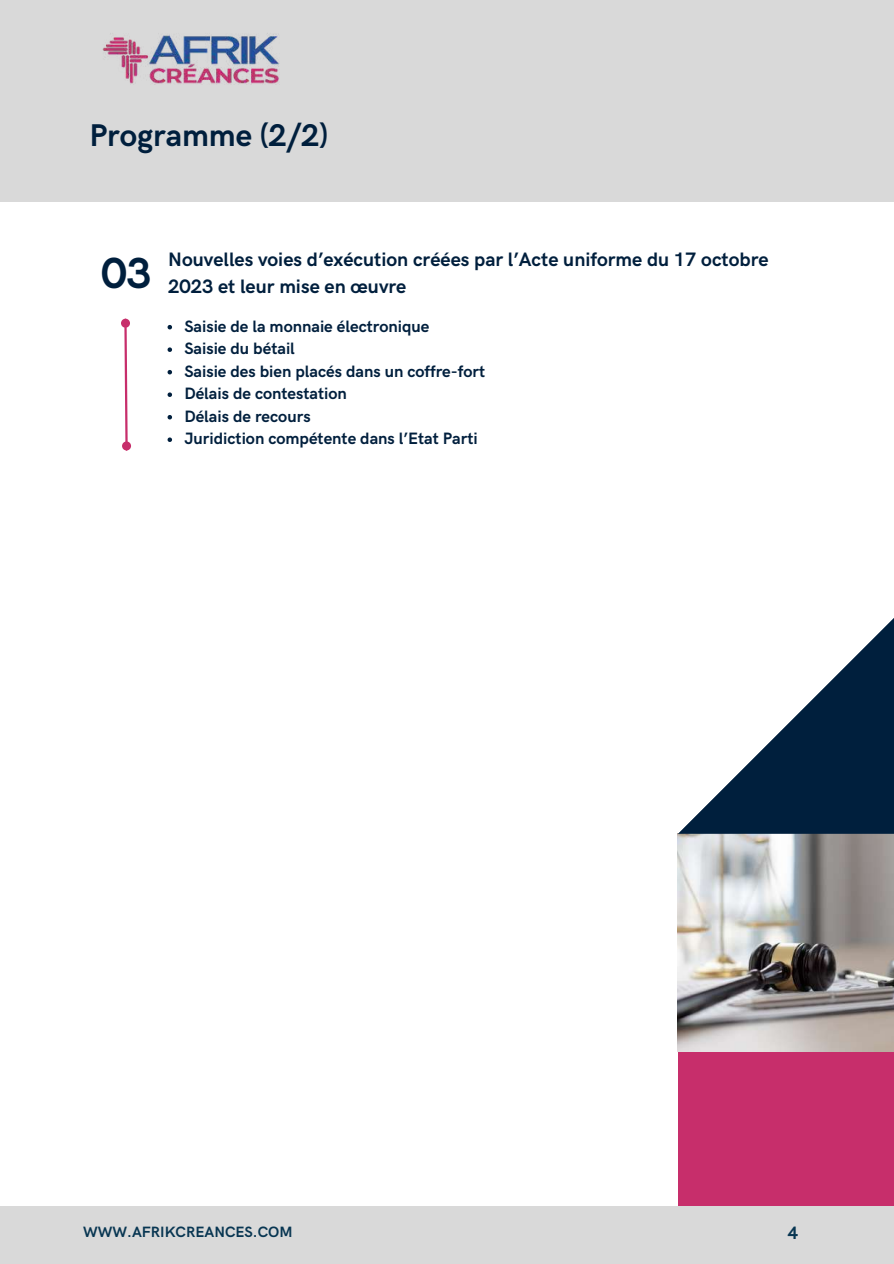
<style>
.page{position:relative;width:894px;height:1264px;background:#fff}
.page>*{position:absolute;margin:0;border:0;box-sizing:border-box;transform-origin:0 0}
.t1{font:700 43.5px "HK Grotesk";color:#001f3d}
.t2{font:700 31.5px "HK Grotesk";color:#001f3d}
.t3{font:700 19.5px/27px "HK Grotesk";color:#001f3d}
.t4{font:700 18px "HK Grotesk";color:#083652}
.t5{font:700 16.5px/22.5px "HK Grotesk";color:#001f3d}
.t6{font:700 15px "HK Grotesk";color:#083652}
</style>
<div class="page">
<div style="left:0;top:0;width:893px;height:202px;background:#d9d9d9"></div>
<div style="left:677px;top:1050px;width:216px;height:213px;background:#c72e6b"></div>
<img style="left:677px;top:942px;width:216px;height:109px">
<svg style="left:677px;top:619px;width:216px;height:323px"></svg>
<svg style="left:124px;top:328px;width:4px;height:113px"></svg>
<div style="left:122px;top:320px;width:7px;height:6px;background:#c72e6b;border-radius:50%"></div>
<div style="left:121px;top:319px;width:9px;height:9px;border:2px solid #c72e6b;border-radius:50%"></div>
<div style="left:123px;top:442px;width:7px;height:7px;background:#c72e6b;border-radius:50%"></div>
<div style="left:122px;top:441px;width:9px;height:9px;border:2px solid #c72e6b;border-radius:50%"></div>
<div style="left:0;top:1205px;width:893px;height:58px;background:#d9d9d9"></div>
<img style="left:102px;top:33px;width:178px;height:51px">
<svg style="left:167px;top:325px;width:5px;height:4px"></svg>
<svg style="left:167px;top:347px;width:5px;height:5px"></svg>
<svg style="left:167px;top:370px;width:5px;height:4px"></svg>
<svg style="left:167px;top:392px;width:5px;height:5px"></svg>
<svg style="left:167px;top:415px;width:5px;height:4px"></svg>
<svg style="left:167px;top:437px;width:5px;height:5px"></svg>
<h2 class="t2" style="left:89px;top:117px;width:240px">Programme (2/2)</h2>
<h1 class="t1" style="left:101px;top:248px;width:52px">03</h1>
<p class="t3" style="left:168px;top:247px;width:601px">Nouvelles voies d’exécution créées par l’Acte uniforme du 17 octobre<br>2023 et leur mise en œuvre</p>
<p class="t5" style="left:184px;top:315px;width:302px">Saisie de la monnaie électronique<br>Saisie du bétail<br>Saisie des bien placés dans un coffre-fort<br>Délais de contestation<br>Délais de recours<br>Juridiction compétente dans l’Etat Parti</p>
<p class="t6" style="left:83px;top:1223px;width:211px">WWW.AFRIKCREANCES.COM</p>
<p class="t4" style="left:787px;top:1222px;width:12px">4</p>
</div>
